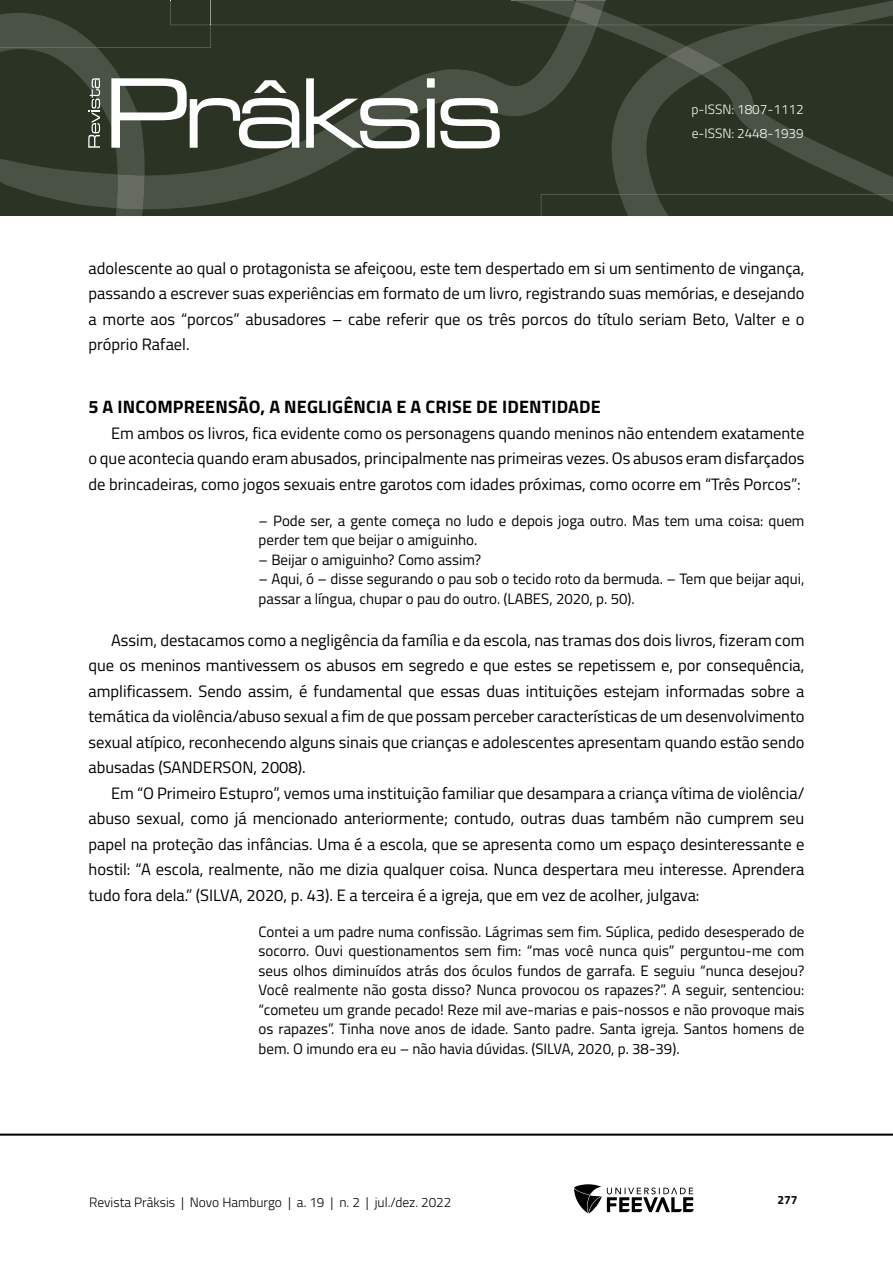
<style>
.page{position:relative;width:893px;height:1263px;background:#fff}
.page>*{position:absolute;margin:0;border:0;box-sizing:border-box;transform-origin:0 0}
.TITILO_1{font:700 18px "Titillium Web";letter-spacing:.01em;color:#000}
.Corpo_de_texto{font:16.5px/25.5px "Titillium Web";color:#000;text-align:justify}
.Citação{font:15px/19.5px "Titillium Web";color:#000}
.t1{font:300 13.5px "Titillium Web";color:#000}
.t2{font:300 13.5px/24px "Titillium Web";color:#fff}
.t3{font:700 12px "Titillium Web";color:#000}
</style>
<div class="page">
<hr style="left:0;top:1133px;width:893px;height:3px;background:#000">
<svg style="left:574px;top:1184px;width:120px;height:29px"></svg>
<svg style="left:0;top:0;width:893px;height:216px;background:#3c4436"></svg>
<p class="t2" style="left:691px;top:97px;width:114px">p-ISSN: 1807-1112 e-ISSN: 2448-1939</p>
<p class="Corpo_de_texto" style="left:88px;top:254px;width:718px">adolescente ao qual o protagonista se afeiçoou, este tem despertado em si um sentimento de vingança, passando a escrever suas experiências em formato de um livro, registrando suas memórias, e desejando a morte aos “porcos” abusadores – cabe referir que os três porcos do título seriam Beto, Valter e o próprio Rafael.</p>
<p class="TITILO_1" style="left:88px;top:393px;width:514px">5 A INCOMPREENSÃO, A NEGLIGÊNCIA E A CRISE DE IDENTIDADE</p>
<p class="Corpo_de_texto" style="left:88px;top:419px;width:717px;text-indent:22px">Em ambos os livros, fica evidente como os personagens quando meninos não entendem exatamente o que acontecia quando eram abusados, principalmente nas primeiras vezes. Os abusos eram disfarçados de brincadeiras, como jogos sexuais entre garotos com idades próximas, como ocorre em “Três Porcos”:</p>
<p class="Citação" style="left:259px;top:510px;width:547px">– Pode ser, a gente começa no ludo e depois joga outro. Mas tem uma coisa: quem perder tem que beijar o amiguinho.</p>
<p class="Citação" style="left:259px;top:549px;width:224px">– Beijar o amiguinho? Como assim?</p>
<p class="Citação" style="left:259px;top:568px;width:547px">– Aqui, ó – disse segurando o pau sob o tecido roto da bermuda. – Tem que beijar aqui, passar a língua, chupar o pau do outro. (LABES, 2020, p. 50).</p>
<p class="Corpo_de_texto" style="left:88px;top:626px;width:717px;text-indent:22px">Assim, destacamos como a negligência da família e da escola, nas tramas dos dois livros, fizeram com que os meninos mantivessem os abusos em segredo e que estes se repetissem e, por consequência, amplificassem. Sendo assim, é fundamental que essas duas intituições estejam informadas sobre a temática da violência/abuso sexual a fim de que possam perceber características de um desenvolvimento sexual atípico, reconhecendo alguns sinais que crianças e adolescentes apresentam quando estão sendo abusadas (SANDERSON, 2008).</p>
<p class="Corpo_de_texto" style="left:88px;top:779px;width:717px;text-indent:22px">Em “O Primeiro Estupro”, vemos uma instituição familiar que desampara a criança vítima de violência/ abuso sexual, como já mencionado anteriormente; contudo, outras duas também não cumprem seu papel na proteção das infâncias. Uma é a escola, que se apresenta como um espaço desinteressante e hostil: “A escola, realmente, não me dizia qualquer coisa. Nunca despertara meu interesse. Aprendera tudo fora dela.” (SILVA, 2020, p. 43). E a terceira é a igreja, que em vez de acolher, julgava:</p>
<p class="Citação" style="left:259px;top:921px;width:547px;text-align:justify">Contei a um padre numa confissão. Lágrimas sem fim. Súplica, pedido desesperado de socorro. Ouvi questionamentos sem fim: “mas você nunca quis” perguntou-me com seus olhos diminuídos atrás dos óculos fundos de garrafa. E seguiu “nunca desejou?<br>Você realmente não gosta disso? Nunca provocou os rapazes?”. A seguir, sentenciou: “cometeu um grande pecado! Reze mil ave-marias e pais-nossos e não provoque mais os rapazes”. Tinha nove anos de idade. Santo padre. Santa igreja. Santos homens de bem. O imundo era eu – não havia dúvidas. (SILVA, 2020, p. 38-39).</p>
<p class="t1" style="left:89px;top:1192px;width:364px">Revista Prâksis | Novo Hamburgo | a. 19 | n. 2 | jul./dez. 2022</p>
<p class="t3" style="left:777px;top:1190px;width:22px">277</p>
</div>
